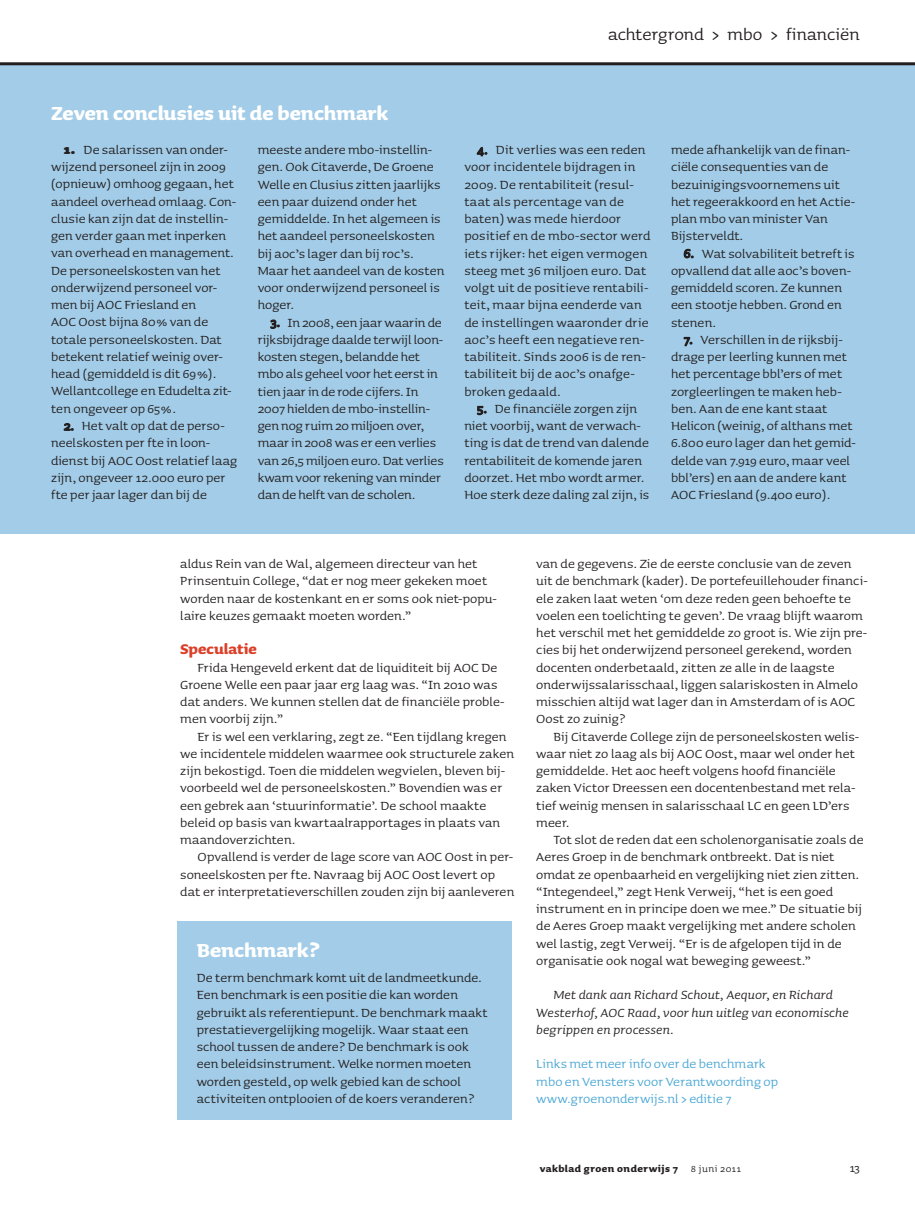
<style>
.page{position:relative;width:915px;height:1212px;background:#fff}
.page>*{position:absolute;margin:0;border:0;box-sizing:border-box;transform-origin:0 0}
.t1{font:700 24px "Sauna";letter-spacing:-.005em;color:#fff}
.t2{font:21px "Sauna";color:#231f20}
.t3{font:700 18px "Sauna";letter-spacing:.005em;color:#db3f28}
.t4{font:15.75px/17.2px "Sauna";letter-spacing:.005em;color:#231f20}
.t5{font:italic 15.75px/17.2px "Sauna";letter-spacing:.005em;color:#231f20}
.t6{font:15.75px/17.2px "Sauna";letter-spacing:.005em;color:#4aa7d4}
.t7{font:15px "Sauna";color:#231f20}
.t8{font:700 12px "Sauna";letter-spacing:.04em;color:#231f20}
.s1{font-weight:900}
.s2{font-weight:400}
</style>
<div class="page">
<div style="left:0;top:65px;width:914px;height:469px;background:#a2cce7"></div>
<div style="left:178px;top:921px;width:334px;height:199px;background:#a2cce7"></div>
<svg style="left:63px;top:423px;width:11px;height:8px"></svg>
<svg style="left:270px;top:319px;width:10px;height:10px"></svg>
<svg style="left:476px;top:147px;width:11px;height:10px"></svg>
<svg style="left:476px;top:405px;width:10px;height:11px"></svg>
<svg style="left:683px;top:248px;width:10px;height:11px"></svg>
<svg style="left:683px;top:336px;width:9px;height:11px"></svg>
<hr style="left:0;top:62px;width:914px;height:3px;background:#231f20">
<h2 class="t2" style="left:607px;top:23px;width:253px">achtergrond &gt; mbo &gt; financiën</h2>
<h1 class="t1" style="left:51px;top:100px;width:338px">Zeven conclusies uit de benchmark</h1>
<p class="t4" style="left:51px;top:141px;width:187px;text-indent:13px"><span class="s1">1.</span> De salarissen van onder&shy;wijzend personeel zijn in 2009 (opnieuw) omhoog gegaan, het aandeel overhead omlaag. Con&shy;clusie kan zijn dat de instellin&shy;gen verder gaan met inperken van overhead en management.<br>De personeelskosten van het onderwijzend personeel vor&shy;men bij AOC Friesland en<br>AOC Oost bijna 80% van de totale personeelskosten. Dat betekent relatief weinig over&shy;head (gemiddeld is dit 69%).<br>Wellantcollege en Edudelta zit&shy;ten ongeveer op 65%.</p>
<p class="t4" style="left:51px;top:417px;width:188px;text-indent:31px">Het valt op dat de perso&shy;neelskosten per fte in loon&shy;dienst bij AOC Oost relatief laag zijn, ongeveer 12.000 euro per fte per jaar lager dan bij de</p>
<p class="t4" style="left:257px;top:141px;width:188px">meeste andere mbo-instellin&shy;gen. Ook Citaverde, De Groene<br>Welle en Clusius zitten jaarlijks een paar duizend onder het gemiddelde. In het algemeen is het aandeel personeelskosten bij aoc’s lager dan bij roc’s.<br>Maar het aandeel van de kosten voor onderwijzend personeel is hoger.</p>
<p class="t4" style="left:257px;top:314px;width:187px;text-indent:30px">In 2008, een jaar waarin de rijksbijdrage daalde terwijl loon&shy;kosten stegen, belandde het mbo als geheel voor het eerst in tien jaar in de rode cijfers. In<br>2007 hielden de mbo-instellin&shy;gen nog ruim 20 miljoen over, maar in 2008 was er een verlies van 26,5 miljoen euro. Dat verlies kwam voor rekening van minder dan de helft van de scholen.</p>
<p class="t4" style="left:464px;top:141px;width:187px;text-indent:31px">Dit verlies was een reden voor incidentele bijdragen in<br>2009. De rentabiliteit (resul&shy;taat als percentage van de baten) was mede hierdoor positief en de mbo-sector werd iets rijker: het eigen vermogen steeg met 36 miljoen euro. Dat volgt uit de positieve rentabili&shy;teit, maar bijna eenderde van de instellingen waaronder drie aoc’s heeft een negatieve ren&shy;tabiliteit. Sinds 2006 is de ren&shy;tabiliteit bij de aoc’s onafge&shy;broken gedaald.</p>
<p class="t4" style="left:464px;top:400px;width:186px;text-indent:30px">De financiële zorgen zijn niet voorbij, want de verwach&shy;ting is dat de trend van dalende rentabiliteit de komende jaren doorzet. Het mbo wordt armer.<br>Hoe sterk deze daling zal zijn, is</p>
<p class="t4" style="left:670px;top:141px;width:185px">mede afhankelijk van de finan&shy;ciële consequenties van de bezuinigingsvoornemens uit het regeerakkoord en het Actie&shy;plan mbo van minister Van<br>Bijsterveldt.</p>
<p class="t4" style="left:670px;top:245px;width:185px;text-indent:31px">Wat solvabiliteit betreft is opvallend dat alle aoc’s boven&shy;gemiddeld scoren. Ze kunnen een stootje hebben. Grond en stenen.</p>
<p class="t4" style="left:670px;top:331px;width:186px;text-indent:30px">Verschillen in de rijksbij&shy;drage per leerling kunnen met het percentage bbl’ers of met zorgleerlingen te maken heb&shy;ben. Aan de ene kant staat<br>Helicon (weinig, of althans met<br>6.800 euro lager dan het gemid&shy;delde van 7.919 euro, maar veel bbl’ers) en aan de andere kant<br>AOC Friesland (9.400 euro).</p>
<p class="t4" style="left:180px;top:555px;width:318px">aldus Rein van de Wal, algemeen directeur van het Prinsentuin College, “dat er nog meer gekeken moet worden naar de kostenkant en er soms ook niet-popu&shy;laire keuzes gemaakt moeten worden.”</p>
<p class="t3" style="left:180px;top:640px;width:78px">Speculatie</p>
<p class="t4" style="left:180px;top:659px;width:325px;text-indent:17px">Frida Hengeveld erkent dat de liquiditeit bij AOC De Groene Welle een paar jaar erg laag was. “In 2010 was dat anders. We kunnen stellen dat de financiële proble&shy;men voorbij zijn.”</p>
<p class="t4" style="left:180px;top:728px;width:335px;text-indent:17px">Er is wel een verklaring, zegt ze. “Een tijdlang kregen we incidentele middelen waarmee ook structurele zaken zijn bekostigd. Toen die middelen wegvielen, bleven bij&shy;voorbeeld wel de personeelskosten.” Bovendien was er een gebrek aan ‘stuurinformatie’. De school maakte beleid op basis van kwartaalrapportages in plaats van maandoverzichten.</p>
<p class="t4" style="left:180px;top:848px;width:335px;text-indent:17px">Opvallend is verder de lage score van AOC Oost in per&shy;soneelskosten per fte. Navraag bij AOC Oost levert op dat er interpretatieverschillen zouden zijn bij aanleveren</p>
<h1 class="t1" style="left:197px;top:938px;width:125px">Benchmark?</h1>
<p class="t4" style="left:197px;top:969px;width:292px">De term benchmark komt uit de landmeetkunde.<br>Een benchmark is een positie die kan worden gebruikt als referentiepunt. De benchmark maakt prestatievergelijking mogelijk. Waar staat een school tussen de andere? De benchmark is ook een beleidsinstrument. Welke normen moeten worden gesteld, op welk gebied kan de school activiteiten ontplooien of de koers veranderen?</p>
<p class="t4" style="left:536px;top:555px;width:333px">van de gegevens. Zie de eerste conclusie van de zeven uit de benchmark (kader). De portefeuillehouder financi&shy;ële zaken laat weten ‘om deze reden geen behoefte te voelen een toelichting te geven’. De vraag blijft waarom het verschil met het gemiddelde zo groot is. Wie zijn pre&shy;cies bij het onderwijzend personeel gerekend, worden docenten onderbetaald, zitten ze alle in de laagste onderwijssalarisschaal, liggen salariskosten in Almelo misschien altijd wat lager dan in Amsterdam of is AOC Oost zo zuinig?</p>
<p class="t4" style="left:536px;top:728px;width:324px;text-indent:17px">Bij Citaverde College zijn de personeelskosten welis&shy;waar niet zo laag als bij AOC Oost, maar wel onder het gemiddelde. Het aoc heeft volgens hoofd financiële zaken Victor Dreessen een docentenbestand met rela&shy;tief weinig mensen in salarisschaal LC en geen LD’ers meer.</p>
<p class="t4" style="left:536px;top:831px;width:329px;text-indent:17px">Tot slot de reden dat een scholenorganisatie zoals de Aeres Groep in de benchmark ontbreekt. Dat is niet omdat ze openbaarheid en vergelijking niet zien zitten. “Integendeel,” zegt Henk Verweij, “het is een goed instrument en in principe doen we mee.” De situatie bij de Aeres Groep maakt vergelijking met andere scholen wel lastig, zegt Verweij. “Er is de afgelopen tijd in de organisatie ook nogal wat beweging geweest.”</p>
<p class="t5" style="left:536px;top:986px;width:314px;text-indent:17px">Met dank aan Richard Schout, Aequor, en Richard<br>Westerhof, AOC Raad, voor hun uitleg van economische begrippen en processen.</p>
<p class="t6" style="left:536px;top:1055px;width:243px">Links met meer info over de benchmark mbo en Vensters voor Verantwoording op www.groenonderwijs.nl &gt; editie 7</p>
<p class="t8" style="left:539px;top:1162px;width:203px">vakblad groen onderwijs 7 <span class="s2">8 juni 2011</span></p>
<p class="t7" style="left:849px;top:1160px;width:11px">13</p>
</div>
